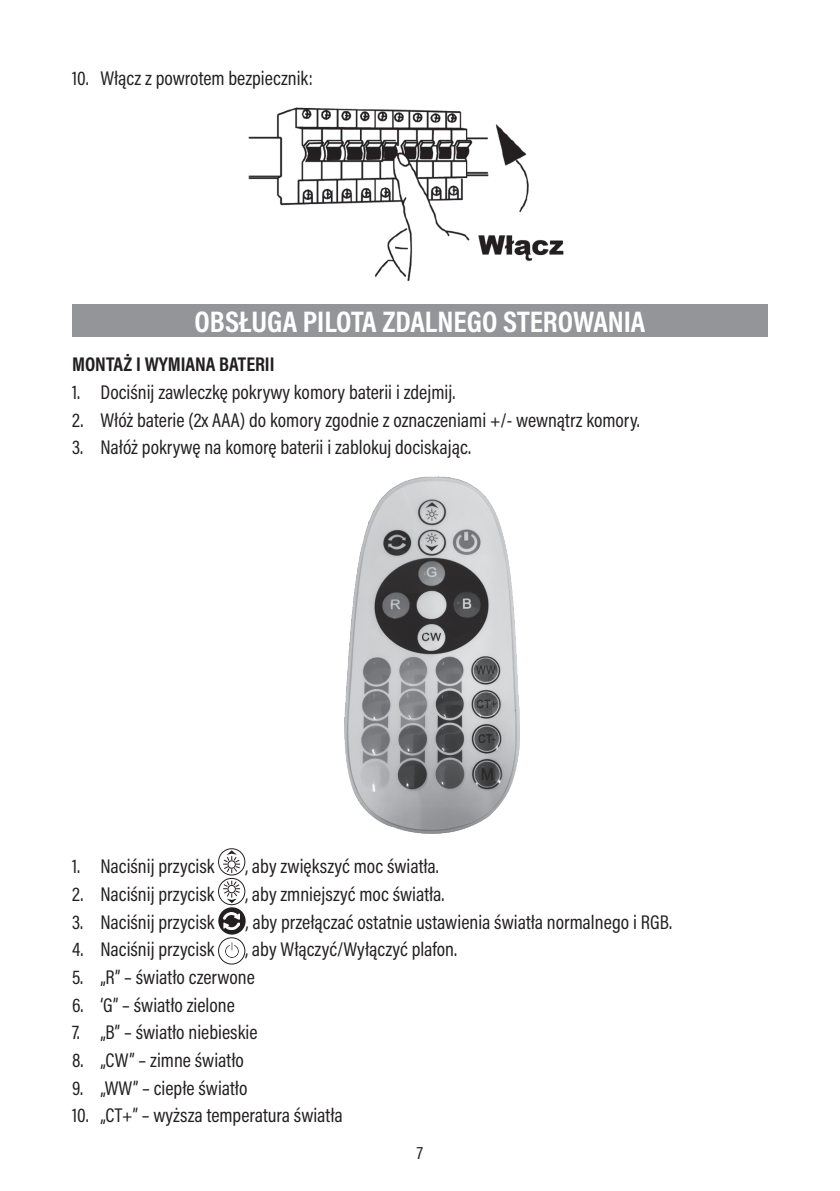
<style>
.page{position:relative;width:840px;height:1191px;background:#fff}
.page>*{position:absolute;margin:0;border:0;box-sizing:border-box;transform-origin:0 0}
.t1{font:700 30px "Acumin Pro Cond";color:#fff}
.t2{font:20px "Acumin Pro Cond";color:#231f20}
.t3{font:700 20px "Acumin Pro Cond";color:#231f20}
.t4{font:18px "Acumin Pro Cond";color:#231f20}
</style>
<div class="page">
<div style="left:72px;top:304px;width:695px;height:33px;background:#939598"></div>
<div style="left:218px;top:848px;width:27px;height:27px;border:1px solid #231f20;border-radius:50%"></div>
<svg style="left:223px;top:850px;width:17px;height:23px"></svg>
<div style="left:218px;top:878px;width:27px;height:27px;border:1px solid #231f20;border-radius:50%"></div>
<svg style="left:223px;top:880px;width:17px;height:23px"></svg>
<svg style="left:218px;top:907px;width:27px;height:27px"></svg>
<img style="left:224px;top:912px;width:16px;height:17px">
<img style="left:225px;top:942px;width:13px;height:16px">
<div style="left:218px;top:937px;width:27px;height:27px;border:1px solid #231f20;border-radius:50%"></div>
<img style="left:344px;top:476px;width:175px;height:357px">
<img style="left:248px;top:107px;width:316px;height:173px">
<div style="left:302px;top:211px;width:65px;height:65px;background:#fff;border-radius:50%"></div>
<p class="t2" style="left:72px;top:65px;width:242px">10. Włącz z powrotem bezpiecznik:</p>
<h1 class="t1" style="left:194px;top:301px;width:452px">OBSŁUGA PILOTA ZDALNEGO STEROWANIA</h1>
<p class="t3" style="left:72px;top:351px;width:11px">MONTAŻ</p>
<p class="t3" style="left:136px;top:351px;width:54px">I WYMIANA</p>
<p class="t3" style="left:219px;top:351px;width:9px">BATERII</p>
<p class="t2" style="left:72px;top:379px;width:384px">1. Dociśnij zawleczkę pokrywy komory baterii i zdejmij.</p>
<p class="t2" style="left:72px;top:407px;width:568px">2. Włóż baterie (2x AAA) do komory zgodnie z oznaczeniami +/- wewnątrz komory.</p>
<p class="t2" style="left:72px;top:434px;width:400px">3. Nałóż pokrywę na komorę baterii i zablokuj dociskając.</p>
<p class="t2" style="left:72px;top:853px;width:144px">1. Naciśnij przycisk</p>
<p class="t2" style="left:245px;top:853px;width:195px">, aby zwiększyć moc światła.</p>
<p class="t2" style="left:72px;top:881px;width:144px">2. Naciśnij przycisk</p>
<p class="t2" style="left:245px;top:881px;width:201px">, aby zmniejszyć moc światła.</p>
<p class="t2" style="left:72px;top:908px;width:144px">3. Naciśnij przycisk</p>
<p class="t2" style="left:245px;top:908px;width:427px">, aby przełączać ostatnie ustawienia światła normalnego i RGB.</p>
<p class="t2" style="left:72px;top:936px;width:144px">4. Naciśnij przycisk</p>
<p class="t2" style="left:245px;top:936px;width:213px">, aby Włączyć/Wyłączyć plafon.</p>
<p class="t2" style="left:72px;top:964px;width:184px">5. „R” – światło czerwone</p>
<p class="t2" style="left:72px;top:991px;width:164px">6. ‘G” – światło zielone</p>
<p class="t2" style="left:72px;top:1019px;width:187px">7. „B” – światło niebieskie</p>
<p class="t2" style="left:72px;top:1047px;width:173px">8. „CW” – zimne światło</p>
<p class="t2" style="left:72px;top:1074px;width:177px">9. „WW” – ciepłe światło</p>
<p class="t2" style="left:72px;top:1102px;width:272px">10. „CT+” – wyższa temperatura światła</p>
<p class="t4" style="left:416px;top:1141px;width:8px">7</p>
</div>
